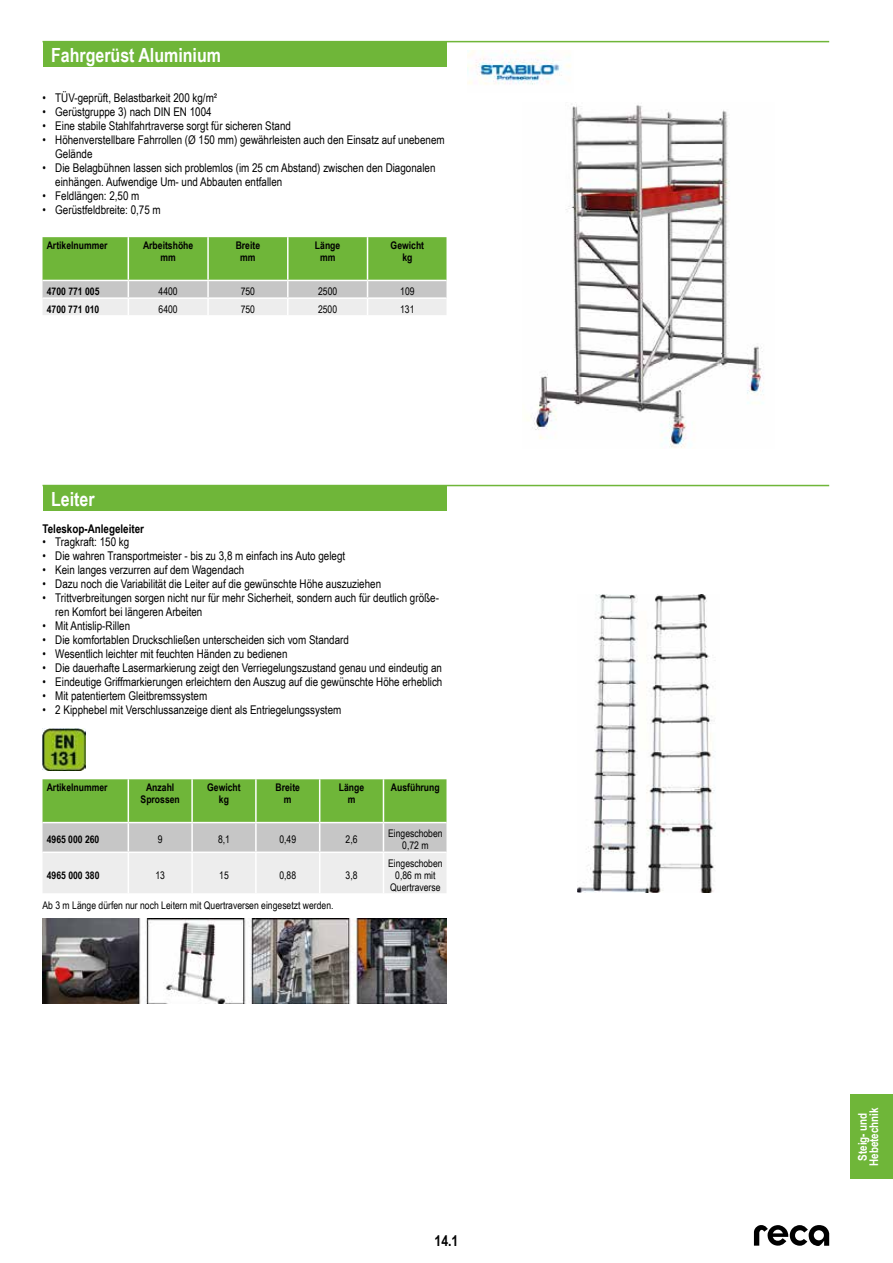
<style>
.page{position:relative;width:893px;height:1263px;background:#fff}
.page>*{position:absolute;margin:0;border:0;box-sizing:border-box;transform-origin:0 0}
.t1{font:700 19.5px "Arial Narrow";color:#fff}
.t2{font:700 15px "Arial Narrow";color:#000}
.t3{font:12px/14px "Arial Narrow";color:#000}
.t4{font:700 12px "Arial Narrow";color:#000}
.t5{font:700 12px/11.2px "Arial Narrow";color:#fff;text-align:center}
.t6{font:10.5px/12px "Arial Narrow";color:#000;text-align:center}
.t7{font:700 10.5px/12px "Arial Narrow";color:#000;text-align:center}
</style>
<div class="page">
<svg style="left:754px;top:1225px;width:75px;height:21px"></svg>
<div style="left:850px;top:1094px;width:43px;height:85px;background:#6fb639"></div>
<hr style="left:43px;top:41px;width:786px;height:1px;background:#6fb639">
<div style="left:43px;top:42px;width:403px;height:25px;background:#6fb639"></div>
<svg style="left:43px;top:237px;width:403px;height:78px;background:#a2c885"></svg>
<img style="left:468px;top:50px;width:103px;height:35px">
<img style="left:527px;top:102px;width:237px;height:346px">
<hr style="left:43px;top:485px;width:786px;height:1px;background:#6fb639">
<div style="left:43px;top:485px;width:403px;height:26px;background:#6fb639"></div>
<img style="left:43px;top:728px;width:42px;height:43px">
<svg style="left:43px;top:779px;width:403px;height:114px;background:#b5cfa1"></svg>
<hr style="left:320px;top:851px;width:63px;height:2px;background:#fff">
<hr style="left:383px;top:851px;width:63px;height:2px;background:#fff">
<hr style="left:128px;top:853px;width:1px;height:40px;background:#fff">
<hr style="left:191px;top:853px;width:2px;height:40px;background:#fff">
<hr style="left:255px;top:853px;width:2px;height:40px;background:#fff">
<hr style="left:319px;top:853px;width:1px;height:40px;background:#fff">
<hr style="left:383px;top:853px;width:1px;height:40px;background:#fff">
<img style="left:577px;top:594px;width:139px;height:298px">
<img style="left:43px;top:919px;width:403px;height:84px">
<h1 class="t1" style="left:51px;top:41px;width:172px">Fahrgerüst Aluminium</h1>
<p class="t3" style="left:43px;top:91px;width:176px">• TÜV-geprüft, Belastbarkeit 200 kg/m²</p>
<p class="t3" style="left:43px;top:105px;width:171px">• Gerüstgruppe 3) nach DIN EN 1004</p>
<p class="t3" style="left:43px;top:119px;width:250px">• Eine stabile Stahlfahrtraverse sorgt für sicheren Stand</p>
<p class="t3" style="left:55px;top:132px;width:391px;text-indent:-13px">• Höhenverstellbare Fahrrollen (Ø 150 mm) gewährleisten auch den Einsatz auf unebenem<br>Gelände</p>
<p class="t3" style="left:55px;top:160px;width:382px;text-indent:-13px">• Die Belagbühnen lassen sich problemlos (im 25 cm Abstand) zwischen den Diagonalen einhängen. Aufwendige Um- und Abbauten entfallen</p>
<p class="t3" style="left:43px;top:188px;width:98px">• Feldlängen: 2,50 m</p>
<p class="t3" style="left:43px;top:202px;width:120px">• Gerüstfeldbreite: 0,75 m</p>
<p class="t7" style="left:47px;top:239px;width:62px">Artikelnummer</p>
<p class="t7" style="left:143px;top:239px;width:52px">Arbeitshöhe mm</p>
<p class="t7" style="left:236px;top:239px;width:26px">Breite mm</p>
<p class="t7" style="left:315px;top:239px;width:27px">Länge mm</p>
<p class="t7" style="left:391px;top:239px;width:35px">Gewicht kg</p>
<p class="t7" style="left:47px;top:285px;width:54px">4700 771 005</p>
<p class="t6" style="left:159px;top:285px;width:21px">4400</p>
<p class="t6" style="left:241px;top:285px;width:16px">750</p>
<p class="t6" style="left:318px;top:285px;width:21px">2500</p>
<p class="t6" style="left:400px;top:285px;width:16px">109</p>
<p class="t7" style="left:47px;top:302px;width:54px">4700 771 010</p>
<p class="t6" style="left:159px;top:302px;width:21px">6400</p>
<p class="t6" style="left:241px;top:302px;width:16px">750</p>
<p class="t6" style="left:318px;top:302px;width:21px">2500</p>
<p class="t6" style="left:400px;top:302px;width:16px">131</p>
<h1 class="t1" style="left:51px;top:484px;width:45px">Leiter</h1>
<p class="t4" style="left:43px;top:519px;width:103px">Teleskop-Anlegeleiter</p>
<p class="t3" style="left:43px;top:535px;width:88px">• Tragkraft: 150 kg</p>
<p class="t3" style="left:43px;top:549px;width:304px">• Die wahren Transportmeister - bis zu 3,8 m einfach ins Auto gelegt</p>
<p class="t3" style="left:43px;top:563px;width:203px">• Kein langes verzurren auf dem Wagendach</p>
<p class="t3" style="left:43px;top:577px;width:340px">• Dazu noch die Variabilität die Leiter auf die gewünschte Höhe auszuziehen</p>
<p class="t3" style="left:55px;top:590px;width:385px;text-indent:-13px">• Trittverbreitungen sorgen nicht nur für mehr Sicherheit, sondern auch für deutlich größe&shy;ren Komfort bei längeren Arbeiten</p>
<p class="t3" style="left:43px;top:618px;width:89px">• Mit Antislip-Rillen</p>
<p class="t3" style="left:43px;top:632px;width:308px">• Die komfortablen Druckschließen unterscheiden sich vom Standard</p>
<p class="t3" style="left:43px;top:646px;width:247px">• Wesentlich leichter mit feuchten Händen zu bedienen</p>
<p class="t3" style="left:43px;top:660px;width:401px">• Die dauerhafte Lasermarkierung zeigt den Verriegelungszustand genau und eindeutig an</p>
<p class="t3" style="left:43px;top:674px;width:401px">• Eindeutige Griffmarkierungen erleichtern den Auszug auf die gewünschte Höhe erheblich</p>
<p class="t3" style="left:43px;top:688px;width:166px">• Mit patentiertem Gleitbremssystem</p>
<p class="t3" style="left:43px;top:702px;width:300px">• 2 Kipphebel mit Verschlussanzeige dient als Entriegelungssystem</p>
<p class="t7" style="left:47px;top:781px;width:62px">Artikelnummer</p>
<p class="t7" style="left:141px;top:781px;width:41px">Anzahl<br>Sprossen</p>
<p class="t7" style="left:207px;top:781px;width:35px">Gewicht kg</p>
<p class="t7" style="left:276px;top:781px;width:26px">Breite m</p>
<p class="t7" style="left:339px;top:781px;width:27px">Länge m</p>
<p class="t7" style="left:391px;top:781px;width:50px">Ausführung</p>
<p class="t7" style="left:47px;top:833px;width:54px">4965 000 260</p>
<p class="t6" style="left:158px;top:833px;width:6px">9</p>
<p class="t6" style="left:218px;top:833px;width:13px">8,1</p>
<p class="t6" style="left:279px;top:833px;width:18px">0,49</p>
<p class="t6" style="left:346px;top:833px;width:13px">2,6</p>
<p class="t6" style="left:388px;top:827px;width:56px">Eingeschoben<br>0,72 m</p>
<p class="t7" style="left:47px;top:868px;width:54px">4965 000 380</p>
<p class="t6" style="left:155px;top:869px;width:11px">13</p>
<p class="t6" style="left:219px;top:869px;width:11px">15</p>
<p class="t6" style="left:279px;top:869px;width:18px">0,88</p>
<p class="t6" style="left:346px;top:869px;width:13px">3,8</p>
<p class="t6" style="left:388px;top:857px;width:56px">Eingeschoben<br>0,86 m mit<br>Quertraverse</p>
<p class="t6" style="left:43px;top:899px;width:292px">Ab 3 m Länge dürfen nur noch Leitern mit Quertraversen eingesetzt werden.</p>
<p class="t2" style="left:434px;top:1229px;width:25px">14.1</p>
<p class="t5" style="left:856px;top:1166px;width:60px;rotate:-90deg">Steig- und<br>Hebetechnik</p>
</div>
